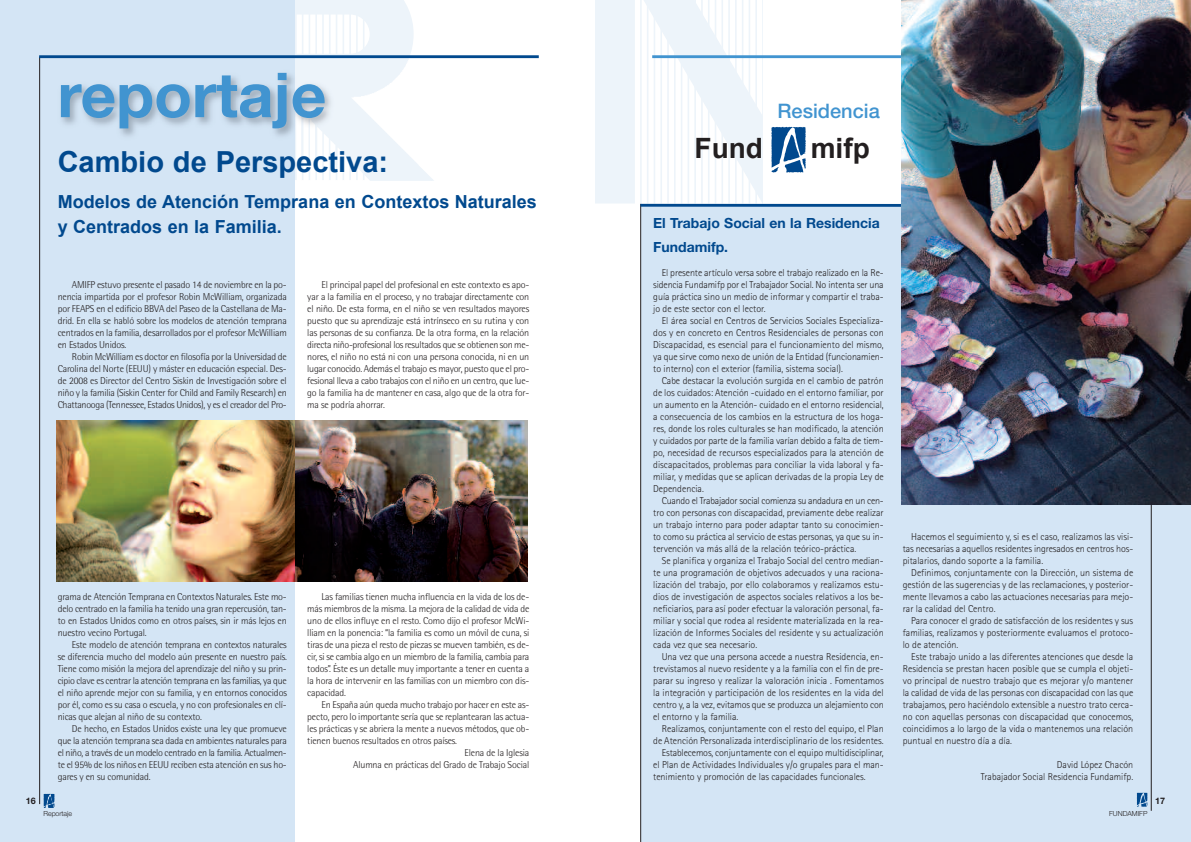
<style>
.page{position:relative;width:1191px;height:842px;background:#fff}
.page>*{position:absolute;margin:0;border:0;box-sizing:border-box;transform-origin:0 0}
.t1{font:700 62px "Helvetica Neue";color:#4194d0}
.t2{font:700 29px "Arial";color:#01498e}
.t3{font:700 28px "Arial";color:#231f20}
.t4{font:500 20px "Helvetica Neue";color:#4194d0}
.t5{font:700 18px/25px "Arial";color:#01498e}
.t6{font:700 14px/24px "Helvetica Neue";color:#01498e}
.t7{font:300 10px/12px "Rotis Sans Serif";color:#231f20;text-align:justify}
.t8{font:300 10px/12px "Rotis Semi Sans";letter-spacing:-.015em;color:#231f20;text-align:justify}
.t9{font:700 9px "Helvetica Neue";color:#231f20}
.t10{font:300 7px "Helvetica Neue";color:#231f20}
</style>
<div class="page">
<svg style="left:295px;top:0;width:141px;height:181px"></svg>
<div style="left:0;top:0;width:295px;height:842px;background:#d4e5f5"></div>
<svg style="left:44px;top:794px;width:10px;height:14px"></svg>
<div style="left:641px;top:205px;width:550px;height:637px;background:#d4e5f5"></div>
<hr style="left:640px;top:204px;width:1px;height:638px;background:#231f20">
<hr style="left:1150px;top:57px;width:1px;height:754px;background:#231f20">
<svg style="left:595px;top:0;width:168px;height:208px"></svg>
<svg style="left:771px;top:126px;width:35px;height:47px"></svg>
<hr style="left:652px;top:55px;width:499px;height:3px;background:#4194d0">
<svg style="left:1136px;top:792px;width:11px;height:15px"></svg>
<hr style="left:39px;top:57px;width:1px;height:747px;background:#231f20">
<hr style="left:39px;top:55px;width:500px;height:3px;background:#01498e">
<hr style="left:640px;top:204px;width:551px;height:3px;background:#01498e">
<img style="left:901px;top:0;width:290px;height:504px">
<img style="left:62px;top:60px;width:374px;height:105px">
<img style="left:295px;top:420px;width:232px;height:161px">
<img style="left:57px;top:420px;width:238px;height:161px">
<p class="t9" style="left:26px;top:798px;width:12px">16</p>
<h1 class="t1" style="left:58px;top:73px;width:270px">reportaje</h1>
<h2 class="t2" style="left:58px;top:146px;width:332px">Cambio de Perspectiva:</h2>
<h3 class="t5" style="left:58px;top:189px;width:481px">Modelos de Atención Temprana en Contextos Naturales y Centrados en la Familia.</h3>
<p class="t8" style="left:58px;top:280px;width:231px;text-indent:14px">AMIFP estuvo presente el pasado 14 de noviembre en la po&shy;nencia impartida por el profesor Robin McWilliam, organizada por FEAPS en el edificio BBVA del Paseo de la Castellana de Ma&shy;drid. En ella se habló sobre los modelos de atención temprana centrados en la familia, desarrollados por el profesor McWilliam en Estados Unidos.</p>
<p class="t8" style="left:58px;top:352px;width:231px;text-indent:14px">Robin McWilliam es doctor en filosofía por la Universidad de Carolina del Norte (EEUU) y máster en educación especial. Des&shy;de 2008 es Director del Centro Siskin de Investigación sobre el niño y la familia (Siskin Center for Child and Family Research) en Chattanooga (Tennessee, Estados Unidos), y es el creador del Pro-</p>
<p class="t8" style="left:307px;top:280px;width:223px;text-indent:14px">El principal papel del profesional en este contexto es apo&shy;yar a la familia en el proceso, y no trabajar directamente con el niño. De esta forma, en el niño se ven resultados mayores puesto que su aprendizaje está intrínseco en su rutina y con las personas de su confianza. De la otra forma, en la relación directa niño-profesional los resultados que se obtienen son me&shy;nores, el niño no está ni con una persona conocida, ni en un lugar conocido. Además el trabajo es mayor, puesto que el pro&shy;fesional lleva a cabo trabajos con el niño en un centro, que lue&shy;go la familia ha de mantener en casa, algo que de la otra for&shy;ma se podría ahorrar.</p>
<p class="t8" style="left:58px;top:592px;width:231px">grama de Atención Temprana en Contextos Naturales. Este mo&shy;delo centrado en la familia ha tenido una gran repercusión, tan&shy;to en Estados Unidos como en otros países, sin ir más lejos en nuestro vecino Portugal.</p>
<p class="t8" style="left:58px;top:640px;width:231px;text-indent:14px">Este modelo de atención temprana en contextos naturales se diferencia mucho del modelo aún presente en nuestro país.<br>Tiene como misión la mejora del aprendizaje del niño y su prin&shy;cipio clave es centrar la atención temprana en las familias, ya que el niño aprende mejor con su familia, y en entornos conocidos por él, como es su casa o escuela, y no con profesionales en clí&shy;nicas que alejan al niño de su contexto.</p>
<p class="t8" style="left:58px;top:724px;width:231px;text-indent:14px">De hecho, en Estados Unidos existe una ley que promueve que la atención temprana sea dada en ambientes naturales para el niño, a través de un modelo centrado en la familia. Actualmen&shy;te el 95% de los niños en EEUU reciben esta atención en sus ho&shy;gares y en su comunidad.</p>
<p class="t8" style="left:307px;top:592px;width:223px;text-indent:14px">Las familias tienen mucha influencia en la vida de los de&shy;más miembros de la misma. La mejora de la calidad de vida de uno de ellos influye en el resto. Como dijo el profesor McWi&shy;lliam en la ponencia: “la familia es como un móvil de cuna, si tiras de una pieza el resto de piezas se mueven también, es de&shy;cir, si se cambia algo en un miembro de la familia, cambia para todos”. Éste es un detalle muy importante a tener en cuenta a la hora de intervenir en las familias con un miembro con dis&shy;capacidad.</p>
<p class="t8" style="left:321px;top:700px;width:209px">En España aún queda mucho trabajo por hacer en este as-</p>
<p class="t8" style="left:307px;top:712px;width:223px">pecto, pero lo importante sería que se replantearan las actua-</p>
<p class="t8" style="left:307px;top:724px;width:223px">les prácticas y se abriera la mente a nuevos métodos, que ob-</p>
<p class="t8" style="left:307px;top:736px;width:151px">tienen buenos resultados en otros países.</p>
<p class="t8" style="left:464px;top:748px;width:66px">Elena de la Iglesia</p>
<p class="t8" style="left:353px;top:760px;width:178px">Alumna en prácticas del Grado de Trabajo Social</p>
<h3 class="t4" style="left:777px;top:104px;width:104px">Residencia</h3>
<h3 class="t3" style="left:694px;top:133px;width:70px">Fund</h3>
<h3 class="t3" style="left:810px;top:133px;width:61px">mifp</h3>
<h3 class="t6" style="left:653px;top:212px;width:228px">El Trabajo Social en la Residencia<br>Fundamifp.</h3>
<p class="t7" style="left:653px;top:268px;width:232px;text-indent:9px">El presente artículo versa sobre el trabajo realizado en la Re&shy;sidencia Fundamifp por el Trabajador Social. No intenta ser una guía práctica sino un medio de informar y compartir el traba&shy;jo de este sector con el lector.</p>
<p class="t7" style="left:653px;top:316px;width:232px;text-indent:9px">El área social en Centros de Servicios Sociales Especializa&shy;dos y en concreto en Centros Residenciales de personas con Discapacidad, es esencial para el funcionamiento del mismo, ya que sirve como nexo de unión de la Entidad (funcionamien&shy;to interno) con el exterior (familia, sistema social).</p>
<p class="t7" style="left:653px;top:376px;width:232px;text-indent:9px">Cabe destacar la evolución surgida en el cambio de patrón de los cuidados: Atención -cuidado en el entorno familiar, por un aumento en la Atención- cuidado en el entorno residencial, a consecuencia de los cambios en la estructura de los hoga&shy;res, donde los roles culturales se han modificado, la atención y cuidados por parte de la familia varían debido a falta de tiem&shy;po, necesidad de recursos especializados para la atención de discapacitados, problemas para conciliar la vida laboral y fa&shy;miliar, y medidas que se aplican derivadas de la propia Ley de Dependencia.</p>
<p class="t7" style="left:653px;top:496px;width:232px;text-indent:9px">Cuando el Trabajador social comienza su andadura en un cen&shy;tro con personas con discapacidad, previamente debe realizar un trabajo interno para poder adaptar tanto su conocimien&shy;to como su práctica al servicio de estas personas, ya que su in&shy;tervención va más allá de la relación teórico-práctica.</p>
<p class="t7" style="left:653px;top:556px;width:232px;text-indent:9px">Se planifica y organiza el Trabajo Social del centro median&shy;te una programación de objetivos adecuados y una raciona&shy;lización del trabajo, por ello colaboramos y realizamos estu&shy;dios de investigación de aspectos sociales relativos a los be&shy;neficiarios, para así poder efectuar la valoración personal, fa&shy;miliar y social que rodea al residente materializada en la rea&shy;lización de Informes Sociales del residente y su actualización cada vez que sea necesario.</p>
<p class="t7" style="left:653px;top:652px;width:232px;text-indent:9px">Una vez que una persona accede a nuestra Residencia, en&shy;trevistamos al nuevo residente y a la familia con el fin de pre&shy;parar su ingreso y realizar la valoración inicia . Fomentamos la integración y participación de los residentes en la vida del centro y, a la vez, evitamos que se produzca un alejamiento con el entorno y la familia.</p>
<p class="t7" style="left:661px;top:724px;width:223px">Realizamos, conjuntamente con el resto del equipo, el Plan</p>
<p class="t7" style="left:653px;top:736px;width:232px">de Atención Personalizada interdisciplinario de los residentes.</p>
<p class="t7" style="left:661px;top:748px;width:223px">Establecemos, conjuntamente con el equipo multidisciplinar,</p>
<p class="t7" style="left:653px;top:760px;width:232px">el Plan de Actividades Individuales y/o grupales para el man-</p>
<p class="t7" style="left:653px;top:772px;width:214px">tenimiento y promoción de las capacidades funcionales.</p>
<p class="t7" style="left:902px;top:532px;width:232px;text-indent:9px">Hacemos el seguimiento y, si es el caso, realizamos las visi&shy;tas necesarias a aquellos residentes ingresados en centros hos&shy;pitalarios, dando soporte a la familia.</p>
<p class="t7" style="left:902px;top:568px;width:232px;text-indent:9px">Definimos, conjuntamente con la Dirección, un sistema de gestión de las sugerencias y de las reclamaciones, y posterior&shy;mente llevamos a cabo las actuaciones necesarias para mejo&shy;rar la calidad del Centro.</p>
<p class="t7" style="left:902px;top:616px;width:232px;text-indent:9px">Para conocer el grado de satisfacción de los residentes y sus familias, realizamos y posteriormente evaluamos el protoco&shy;lo de atención.</p>
<p class="t7" style="left:902px;top:652px;width:232px;text-indent:9px">Este trabajo unido a las diferentes atenciones que desde la Residencia se prestan hacen posible que se cumpla el objeti&shy;vo principal de nuestro trabajo que es mejorar y/o mantener la calidad de vida de las personas con discapacidad con las que trabajamos, pero haciéndolo extensible a nuestro trato cerca&shy;no con aquellas personas con discapacidad que conocemos, coincidimos a lo largo de la vida o mantenemos una relación puntual en nuestro día a día.</p>
<p class="t7" style="left:980px;top:760px;width:154px;text-align:right">David López Chacón<br>Trabajador Social Residencia Fundamifp.</p>
<p class="t10" style="left:44px;top:811px;width:30px">Reportaje</p>
<p class="t10" style="left:1124px;top:811px;width:25px">editorial</p>
<p class="t10" style="left:1109px;top:811px;width:40px">FUNDAMIFP</p>
<p class="t9" style="left:1155px;top:798px;width:7px">3</p>
<p class="t9" style="left:1155px;top:798px;width:11px">17</p>
</div>
